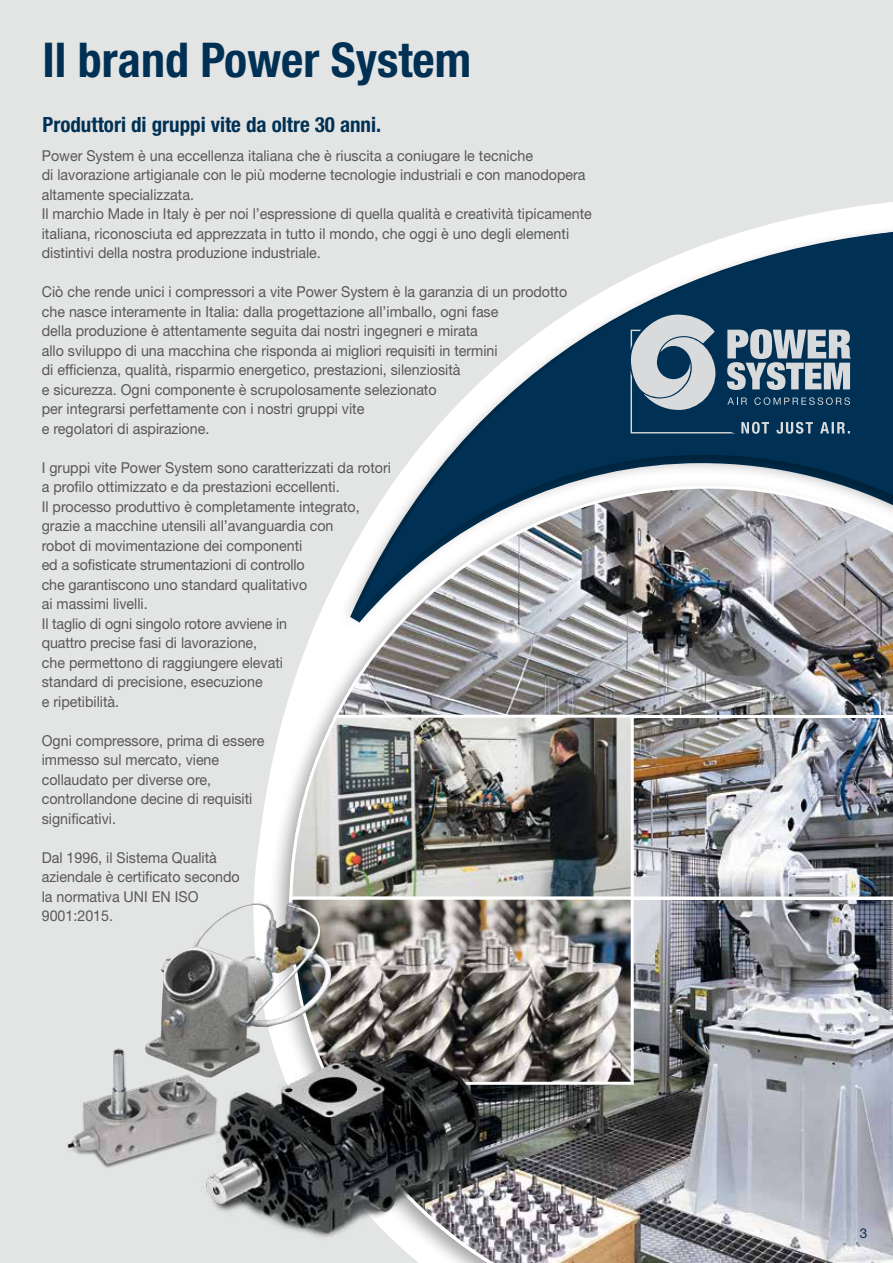
<style>
.page{position:relative;width:893px;height:1263px;background:#e3e4e4}
.page>*{position:absolute;margin:0;border:0;box-sizing:border-box;transform-origin:0 0}
.t1{font:700 condensed 48px "Helvetica Neue LT Std";color:#003154}
.t2{font:700 condensed 21px "Helvetica Neue LT Std";color:#003154}
.t3{font:15px/19.5px "Helvetica Neue LT Std";color:#58585a;scale:.95 1}
.t4{font:13.5px "Helvetica Neue LT Std";color:#003154}
</style>
<div class="page">
<img style="left:304px;top:487px;width:589px;height:408px">
<img style="left:332px;top:484px;width:561px;height:236px">
<img style="left:288px;top:713px;width:347px;height:182px">
<svg style="left:288px;top:895px;width:605px;height:368px;background:#939499"></svg>
<svg style="left:288px;top:895px;width:347px;height:191px;background:#8e8b87"></svg>
<img style="left:200px;top:1040px;width:299px;height:219px">
<div style="left:339px;top:219px;width:554px;height:411px;background:#000;opacity:.35"></div>
<svg style="left:357px;top:226px;width:536px;height:386px"></svg>
<svg style="left:631px;top:315px;width:220px;height:119px;background:#5c788d"></svg>
<img style="left:136px;top:902px;width:196px;height:175px">
<img style="left:59px;top:1041px;width:168px;height:131px">
<h1 class="t1" style="left:43px;top:30px;width:430px">Il brand Power System</h1>
<h2 class="t2" style="left:43px;top:112px;width:340px">Produttori di gruppi vite da oltre 30 anni.</h2>
<p class="t3" style="left:42px;top:145px;width:581px">Power System è una eccellenza italiana che è riuscita a coniugare le tecniche<br>di lavorazione artigianale con le più moderne tecnologie industriali e con manodopera altamente specializzata.<br>Il marchio Made in Italy è per noi l’espressione di quella qualità e creatività tipicamente italiana, riconosciuta ed apprezzata in tutto il mondo, che oggi è uno degli elementi distintivi della nostra produzione industriale.</p>
<p class="t3" style="left:42px;top:282px;width:555px">Ciò che rende unici i compressori a vite Power System è la garanzia di un prodotto che nasce interamente in Italia: dalla progettazione all’imballo, ogni fase<br>della produzione è attentamente seguita dai nostri ingegneri e mirata<br>allo sviluppo di una macchina che risponda ai migliori requisiti in termini<br>di efficienza, qualità, risparmio energetico, prestazioni, silenziosità<br>e sicurezza. Ogni componente è scrupolosamente selezionato<br>per integrarsi perfettamente con i nostri gruppi vite<br>e regolatori di aspirazione.</p>
<p class="t3" style="left:42px;top:457px;width:369px">I gruppi vite Power System sono caratterizzati da rotori a profilo ottimizzato e da prestazioni eccellenti.<br>Il processo produttivo è completamente integrato, grazie a macchine utensili all’avanguardia con<br>robot di movimentazione dei componenti<br>ed a sofisticate strumentazioni di controllo<br>che garantiscono uno standard qualitativo<br>ai massimi livelli.<br>Il taglio di ogni singolo rotore avviene in<br>quattro precise fasi di lavorazione,<br>che permettono di raggiungere elevati<br>standard di precisione, esecuzione<br>e ripetibilità.</p>
<p class="t3" style="left:42px;top:730px;width:236px">Ogni compressore, prima di essere immesso sul mercato, viene collaudato per diverse ore, controllandone decine di requisiti significativi.</p>
<p class="t3" style="left:42px;top:847px;width:210px">Dal 1996, il Sistema Qualità aziendale è certificato secondo la normativa UNI EN ISO<br>9001:2015.</p>
<p class="t4" style="left:860px;top:1225px;width:9px">3</p>
</div>
